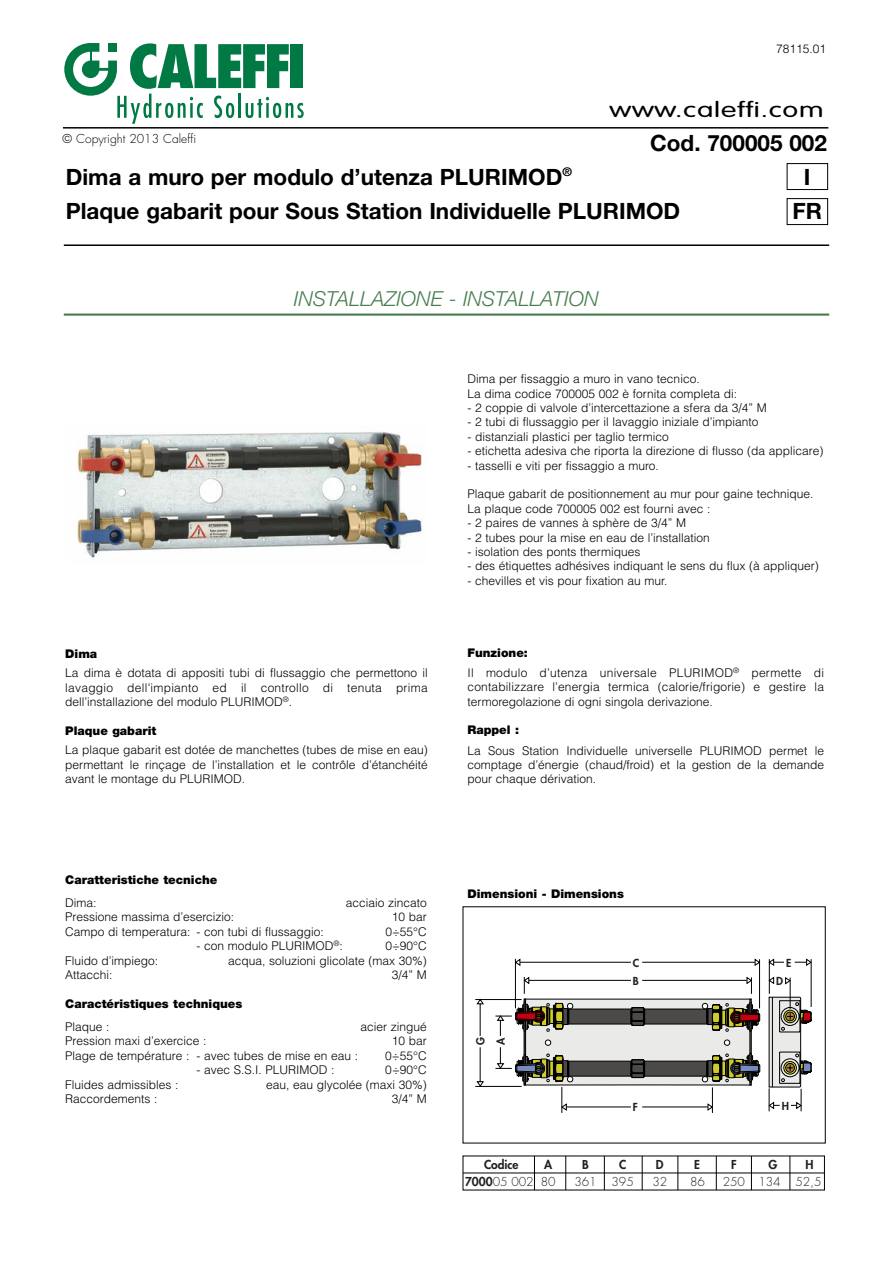
<style>
.page{position:relative;width:893px;height:1263px;background:#fff}
.page>*{position:absolute;margin:0;border:0;box-sizing:border-box;transform-origin:0 0}
.t1{font:700 22.5px "Helvetica Neue";color:#000}
.t2{font:300 21px "VAG Rounded";letter-spacing:.025em;color:#000;scale:1.4 1}
.t3{font:italic 300 20.7px "Helvetica Neue";color:#477d4f}
.t4{font:300 12px/14.4px "Helvetica";color:#000;text-align:justify}
.t5{font:900 12px "Helvetica Neue";color:#000}
.t6{font:12px "Futura Light+QVJROP";color:#231f20}
.t7{font:300 12px "Futura";color:#000}
.t8{font:12px "Futura Heavy+YNGSAV";color:#231f20}
.t9{font:10.8px "Futura Heavy+YNGSAV";color:#231f20}
.s1{font-family:"Futura Heavy+YNGSAV"}
</style>
<div class="page">
<hr style="left:64px;top:244px;width:765px;height:2px;background:#000">
<hr style="left:64px;top:313px;width:765px;height:3px;background:#477d4f">
<img style="left:77px;top:432px;width:346px;height:126px">
<svg style="left:463px;top:906px;width:362px;height:284px"></svg>
<hr style="left:463px;top:1173px;width:361px;height:1px;background:#000">
<svg style="left:755px;top:959px;width:4px;height:7px"></svg>
<svg style="left:516px;top:959px;width:4px;height:7px"></svg>
<hr style="left:520px;top:962px;width:111px;height:1px;background:#000">
<hr style="left:642px;top:962px;width:113px;height:1px;background:#000">
<hr style="left:534px;top:1156px;width:1px;height:34px;background:#000">
<hr style="left:604px;top:1156px;width:1px;height:34px;background:#000">
<hr style="left:565px;top:1156px;width:1px;height:34px;background:#000">
<hr style="left:642px;top:1156px;width:1px;height:34px;background:#000">
<hr style="left:716px;top:1156px;width:1px;height:34px;background:#000">
<hr style="left:678px;top:1156px;width:1px;height:34px;background:#000">
<hr style="left:790px;top:1156px;width:1px;height:34px;background:#000">
<hr style="left:751px;top:1156px;width:1px;height:34px;background:#000">
<svg style="left:477px;top:1000px;width:7px;height:86px"></svg>
<hr style="left:475px;top:999px;width:47px;height:1px;background:#000">
<hr style="left:475px;top:1086px;width:47px;height:1px;background:#000">
<svg style="left:495px;top:977px;width:265px;height:136px"></svg>
<hr style="left:759px;top:959px;width:1px;height:49px;background:#000">
<hr style="left:515px;top:959px;width:1px;height:49px;background:#000">
<svg style="left:769px;top:959px;width:42px;height:152px"></svg>
<hr style="left:811px;top:959px;width:1px;height:48px;background:#000">
<div style="left:787px;top:198px;width:41px;height:27px;border:1px solid #000"></div>
<div style="left:787px;top:163px;width:41px;height:27px;border:1px solid #000"></div>
<hr style="left:63px;top:127px;width:765px;height:2px;background:#000">
<svg style="left:64px;top:43px;width:240px;height:81px"></svg>
<p class="t7" style="left:63px;top:133px;width:135px">© Copyright 2013 Caleffi</p>
<p class="t4" style="left:776px;top:42px;width:52px">78115.01</p>
<h2 class="t2" style="left:609px;top:101px;width:155px">www.caleffi.com</h2>
<h1 class="t1" style="left:650px;top:135px;width:178px">Cod. 700005 002</h1>
<h1 class="t1" style="left:66px;top:168px;width:508px">Dima a muro per modulo d’utenza PLURIMOD<sup>®</sup></h1>
<h1 class="t1" style="left:804px;top:168px;width:8px">I</h1>
<h1 class="t1" style="left:66px;top:203px;width:616px">Plaque gabarit pour Sous Station Individuelle PLURIMOD</h1>
<h1 class="t1" style="left:792px;top:203px;width:31px">FR</h1>
<h3 class="t3" style="left:294px;top:292px;width:306px">INSTALLAZIONE - INSTALLATION</h3>
<p class="t5" style="left:65px;top:649px;width:34px">Dima</p>
<p class="t4" style="left:65px;top:666px;width:364px">La dima è dotata di appositi tubi di flussaggio che permettono il lavaggio dell'impianto ed il controllo di tenuta prima dell’installazione del modulo PLURIMOD<sup>®</sup>.</p>
<p class="t5" style="left:65px;top:726px;width:93px">Plaque gabarit</p>
<p class="t4" style="left:65px;top:743px;width:364px">La plaque gabarit est dotée de manchettes (tubes de mise en eau) permettant le rinçage de l’installation et le contrôle d’étanchéité avant le montage du PLURIMOD.</p>
<p class="t5" style="left:65px;top:875px;width:154px">Caratteristiche tecniche</p>
<p class="t4" style="left:65px;top:896px;width:33px">Dima:</p>
<p class="t4" style="left:346px;top:896px;width:83px">acciaio zincato</p>
<p class="t4" style="left:65px;top:910px;width:170px">Pressione massima d’esercizio:</p>
<p class="t4" style="left:392px;top:910px;width:37px">10 bar</p>
<p class="t4" style="left:65px;top:924px;width:260px">Campo di temperatura: - con tubi di flussaggio:</p>
<p class="t4" style="left:385px;top:924px;width:43px">0÷55°C</p>
<p class="t4" style="left:196px;top:939px;width:148px">- con modulo PLURIMOD<sup>®</sup>:</p>
<p class="t4" style="left:385px;top:939px;width:43px">0÷90°C</p>
<p class="t4" style="left:65px;top:953px;width:94px">Fluido d’impiego:</p>
<p class="t4" style="left:228px;top:953px;width:200px">acqua, soluzioni glicolate (max 30%)</p>
<p class="t4" style="left:65px;top:968px;width:49px">Attacchi:</p>
<p class="t4" style="left:392px;top:968px;width:37px">3/4” M</p>
<p class="t5" style="left:65px;top:999px;width:179px">Caractéristiques techniques</p>
<p class="t4" style="left:65px;top:1020px;width:46px">Plaque :</p>
<p class="t4" style="left:360px;top:1020px;width:68px">acier zingué</p>
<p class="t4" style="left:65px;top:1034px;width:143px">Pression maxi d’exercice :</p>
<p class="t4" style="left:392px;top:1034px;width:37px">10 bar</p>
<p class="t4" style="left:65px;top:1048px;width:294px">Plage de température : - avec tubes de mise en eau :</p>
<p class="t4" style="left:385px;top:1048px;width:43px">0÷55°C</p>
<p class="t4" style="left:196px;top:1063px;width:139px">- avec S.S.I. PLURIMOD :</p>
<p class="t4" style="left:385px;top:1063px;width:43px">0÷90°C</p>
<p class="t4" style="left:65px;top:1077px;width:115px">Fluides admissibles :</p>
<p class="t4" style="left:266px;top:1077px;width:162px">eau, eau glycolée (maxi 30%)</p>
<p class="t4" style="left:65px;top:1092px;width:94px">Raccordements :</p>
<p class="t4" style="left:392px;top:1092px;width:37px">3/4” M</p>
<p class="t4" style="left:467px;top:372px;width:271px">Dima per fissaggio a muro in vano tecnico.<br>La dima codice 700005 002 è fornita completa di:</p>
<p class="t4" style="left:467px;top:401px;width:301px">- 2 coppie di valvole d’intercettazione a sfera da 3/4” M</p>
<p class="t4" style="left:467px;top:415px;width:292px">- 2 tubi di flussaggio per il lavaggio iniziale d’impianto</p>
<p class="t4" style="left:467px;top:429px;width:203px">- distanziali plastici per taglio termico</p>
<p class="t4" style="left:467px;top:444px;width:357px">- etichetta adesiva che riporta la direzione di flusso (da applicare)</p>
<p class="t4" style="left:467px;top:458px;width:193px">- tasselli e viti per fissaggio a muro.</p>
<p class="t4" style="left:467px;top:487px;width:348px">Plaque gabarit de positionnement au mur pour gaine technique.<br>La plaque code 700005 002 est fourni avec :</p>
<p class="t4" style="left:467px;top:516px;width:220px">- 2 paires de vannes à sphère de 3/4” M</p>
<p class="t4" style="left:467px;top:530px;width:244px">- 2 tubes pour la mise en eau de l’installation</p>
<p class="t4" style="left:467px;top:545px;width:174px">- isolation des ponts thermiques</p>
<p class="t4" style="left:467px;top:559px;width:353px">- des étiquettes adhésives indiquant le sens du flux (à appliquer)</p>
<p class="t4" style="left:467px;top:573px;width:201px">- chevilles et vis pour fixation au mur.</p>
<p class="t5" style="left:467px;top:648px;width:62px">Funzione:</p>
<p class="t4" style="left:467px;top:665px;width:358px">Il modulo d’utenza universale PLURIMOD<sup>®</sup> permette di contabilizzare l’energia termica (calorie/frigorie) e gestire la termoregolazione di ogni singola derivazione.</p>
<p class="t5" style="left:467px;top:726px;width:53px">Rappel :</p>
<p class="t4" style="left:467px;top:743px;width:358px">La Sous Station Individuelle universelle PLURIMOD permet le comptage d’énergie (chaud/froid) et la gestion de la demande pour chaque dérivation.</p>
<p class="t5" style="left:467px;top:890px;width:158px">Dimensioni - Dimensions</p>
<p class="t9" style="left:475px;top:1045px;width:9px;rotate:-90deg">G</p>
<p class="t9" style="left:496px;top:1045px;width:9px;rotate:-90deg">A</p>
<p class="t9" style="left:633px;top:957px;width:8px">C</p>
<p class="t9" style="left:633px;top:975px;width:7px">B</p>
<p class="t9" style="left:786px;top:957px;width:7px">E</p>
<p class="t9" style="left:776px;top:975px;width:8px">D</p>
<p class="t9" style="left:633px;top:1102px;width:6px">F</p>
<p class="t9" style="left:782px;top:1100px;width:9px">H</p>
<p class="t8" style="left:484px;top:1159px;width:36px">Codice</p>
<p class="t6" style="left:465px;top:1176px;width:70px"><span class="s1">7000</span>05 002</p>
<p class="t8" style="left:544px;top:1159px;width:10px">A</p>
<p class="t6" style="left:541px;top:1176px;width:16px">80</p>
<p class="t8" style="left:582px;top:1159px;width:8px">B</p>
<p class="t6" style="left:574px;top:1176px;width:24px">361</p>
<p class="t8" style="left:619px;top:1159px;width:9px">C</p>
<p class="t6" style="left:611px;top:1176px;width:24px">395</p>
<p class="t8" style="left:656px;top:1159px;width:9px">D</p>
<p class="t6" style="left:652px;top:1176px;width:16px">32</p>
<p class="t8" style="left:694px;top:1159px;width:7px">E</p>
<p class="t6" style="left:690px;top:1176px;width:16px">86</p>
<p class="t8" style="left:731px;top:1159px;width:7px">F</p>
<p class="t6" style="left:723px;top:1176px;width:24px">250</p>
<p class="t8" style="left:768px;top:1159px;width:10px">G</p>
<p class="t6" style="left:758px;top:1176px;width:24px">134</p>
<p class="t8" style="left:806px;top:1159px;width:10px">H</p>
<p class="t6" style="left:795px;top:1176px;width:28px">52,5</p>
</div>
